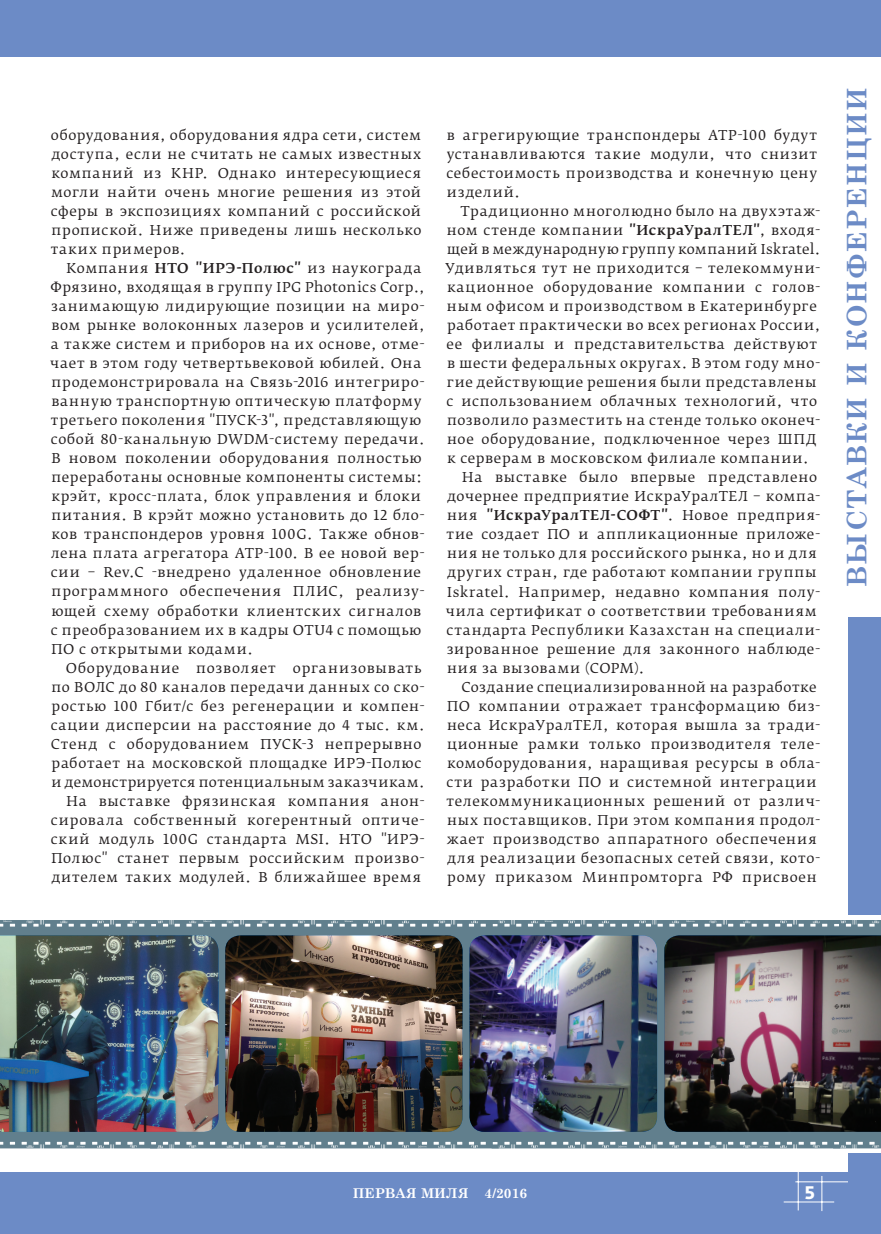
<style>
.page{position:relative;width:881px;height:1234px;background:#fff}
.page>*{position:absolute;margin:0;border:0;box-sizing:border-box;transform-origin:0 0}
.t1{font:700 27px "Century Schoolbook";letter-spacing:.05em;color:#6c8bc6}
.t2{font:700 18px "Fedra Sans Pro";color:#fff}
.t3{font:13.5px/19px "Fedra Serif B Pro";letter-spacing:.05em;color:#231f20;text-align:justify}
.t4{font:13.5px "Fedra Serif B Pro";letter-spacing:.025em;color:#231f20}
.t5{font:500 13.5px "Fedra Serif B Pro";letter-spacing:.05em;color:#231f20}
.t6{font:700 13.5px "Century Schoolbook";color:#fff}
.s1{font-weight:500}
.s2{font-weight:400}
</style>
<div class="page">
<div style="left:0;top:0;width:880px;height:57px;background:#6c8bc6"></div>
<div style="left:0;top:1172px;width:880px;height:61px;background:#6c8bc6"></div>
<hr style="left:783px;top:1201px;width:50px;height:1px;background:#fff">
<hr style="left:797px;top:1171px;width:1px;height:39px;background:#fff">
<hr style="left:821px;top:1175px;width:1px;height:35px;background:#fff">
<hr style="left:795px;top:1181px;width:85px;height:1px;background:#fff">
<div style="left:847px;top:0;width:33px;height:1233px;background:#6c8bc6"></div>
<div style="left:846px;top:57px;width:34px;height:560px;background:#fff"></div>
<div style="left:801px;top:915px;width:79px;height:237px;background:linear-gradient(to right,#fff,#fff)"></div>
<svg style="left:0;top:1140px;width:880px;height:8px;background:#7f97a2"></svg>
<svg style="left:0;top:919px;width:880px;height:7px"></svg>
<div style="left:0;top:926px;width:880px;height:214px;background:#617f8d"></div>
<img style="left:469px;top:935px;width:187px;height:196px">
<img style="left:225px;top:935px;width:237px;height:196px">
<img style="left:664px;top:935px;width:216px;height:196px">
<img style="left:0;top:935px;width:218px;height:196px">
<p class="t3" style="left:51px;top:125px;width:372px">оборудования, оборудования ядра сети, систем доступа, если не считать не самых известных компаний из КНР. Однако интересующиеся могли найти очень многие решения из этой сферы в экспозициях компаний с российской пропиской. Ниже приведены лишь несколько таких примеров.</p>
<p class="t3" style="left:66px;top:258px;width:356px">Компания <span class="s1">НТО "ИРЭ-Полюс"</span> из наукограда</p>
<p class="t3" style="left:51px;top:277px;width:375px">Фрязино, входящая в группу IPG Photonics Corp.,</p>
<p class="t3" style="left:51px;top:296px;width:375px">занимающую лидирующие позиции на миро-</p>
<p class="t3" style="left:51px;top:315px;width:375px">вом рынке волоконных лазеров и усилителей,</p>
<p class="t3" style="left:51px;top:334px;width:375px">а также систем и приборов на их основе, отме-</p>
<p class="t3" style="left:50px;top:354px;width:372px">чает в этом году четвертьвековой юбилей. Она</p>
<p class="t3" style="left:51px;top:373px;width:375px">продемонстрировала на Связь-2016 интегриро-</p>
<p class="t3" style="left:51px;top:392px;width:371px">ванную транспортную оптическую платформу</p>
<p class="t3" style="left:51px;top:411px;width:372px">третьего поколения "ПУСК-3", представляющую</p>
<p class="t3" style="left:51px;top:430px;width:375px">собой 80-канальную DWDM-систему передачи.</p>
<p class="t3" style="left:51px;top:449px;width:371px">В новом поколении оборудования полностью</p>
<p class="t3" style="left:51px;top:468px;width:372px">переработаны основные компоненты системы:</p>
<p class="t3" style="left:51px;top:487px;width:371px">крэйт, кросс-плата, блок управления и блоки</p>
<p class="t3" style="left:51px;top:506px;width:375px">питания. В крэйт можно установить до 12 бло-</p>
<p class="t3" style="left:51px;top:525px;width:375px">ков транспондеров уровня 100G. Также обнов-</p>
<p class="t3" style="left:51px;top:544px;width:375px">лена плата агрегатора ATP-100. В ее новой вер-</p>
<p class="t3" style="left:51px;top:563px;width:371px">сии – Rev.С -внедрено удаленное обновление</p>
<p class="t3" style="left:51px;top:582px;width:375px">программного обеспечения ПЛИС, реализу-</p>
<p class="t3" style="left:51px;top:601px;width:371px">ющей схему обработки клиентских сигналов</p>
<p class="t3" style="left:51px;top:620px;width:372px">с преобразованием их в кадры OTU4 с помощью</p>
<p class="t3" style="left:51px;top:639px;width:203px">ПО с открытыми кодами.</p>
<p class="t3" style="left:66px;top:658px;width:115px">Оборудование</p>
<p class="t3" style="left:196px;top:658px;width:81px">позволяет</p>
<p class="t3" style="left:51px;top:658px;width:375px;text-align:right">организовывать<br>по ВОЛС до 80 каналов передачи данных со ско&shy;ростью 100 Гбит/с без регенерации и компен&shy;сации дисперсии на расстояние до 4 тыс. км.<br>Стенд с оборудованием ПУСК-3 непрерывно работает на московской площадке ИРЭ-Полюс и демонстрируется потенциальным заказчикам.<br>На выставке фрязинская компания анон&shy;сировала собственный когерентный оптиче&shy;ский модуль 100G стандарта MSI. НТО "ИРЭ-Полюс" станет первым российским произво&shy;дителем таких модулей. В ближайшее время</p>
<p class="t3" style="left:446px;top:125px;width:372px">в агрегирующие транспондеры ATP-100 будут устанавливаются такие модули, что снизит себестоимость производства и конечную цену изделий.</p>
<p class="t3" style="left:460px;top:201px;width:361px">Традиционно многолюдно было на двухэтаж-</p>
<p class="t3" style="left:447px;top:220px;width:375px">ном стенде компании <span class="s1">"ИскраУралТЕЛ"</span>, входя-</p>
<p class="t4" style="left:446px;top:241px;width:375px">щей в международную группу компаний Iskratel.</p>
<p class="t3" style="left:445px;top:258px;width:376px">Удивляться тут не приходится – телекоммуни-</p>
<p class="t3" style="left:447px;top:277px;width:375px">кационное оборудование компании с голов-</p>
<p class="t3" style="left:447px;top:296px;width:371px">ным офисом и производством в Екатеринбурге</p>
<p class="t3" style="left:447px;top:316px;width:374px">работает практически во всех регионах России,</p>
<p class="t3" style="left:446px;top:335px;width:372px">ее филиалы и представительства действуют</p>
<p class="t3" style="left:447px;top:354px;width:375px">в шести федеральных округах. В этом году мно-</p>
<p class="t3" style="left:447px;top:373px;width:371px">гие действующие решения были представлены</p>
<p class="t3" style="left:446px;top:392px;width:372px">с использованием облачных технологий, что</p>
<p class="t3" style="left:447px;top:411px;width:375px">позволило разместить на стенде только оконеч-</p>
<p class="t3" style="left:447px;top:430px;width:371px">ное оборудование, подключенное через ШПД</p>
<p class="t3" style="left:447px;top:449px;width:363px">к серверам в московском филиале компании.</p>
<p class="t3" style="left:462px;top:468px;width:356px">На выставке было впервые представлено</p>
<p class="t3" style="left:447px;top:487px;width:374px">дочернее предприятие ИскраУралТЕЛ – компа-</p>
<p class="t5" style="left:447px;top:507px;width:375px"><span class="s2">ния</span> "ИскраУралТЕЛ-СОФТ"<span class="s2">. Новое предприя-</span></p>
<p class="t3" style="left:446px;top:525px;width:375px">тие создает ПО и аппликационные приложе-</p>
<p class="t3" style="left:447px;top:544px;width:371px">ния не только для российского рынка, но и для</p>
<p class="t3" style="left:447px;top:563px;width:371px">других стран, где работают компании группы</p>
<p class="t3" style="left:447px;top:582px;width:374px">Iskratel. Например, недавно компания полу-</p>
<p class="t3" style="left:445px;top:601px;width:372px">чила сертификат о соответствии требованиям</p>
<p class="t3" style="left:446px;top:620px;width:375px">стандарта Республики Казахстан на специали-</p>
<p class="t3" style="left:446px;top:639px;width:375px">зированное решение для законного наблюде-</p>
<p class="t3" style="left:447px;top:658px;width:199px">ния за вызовами (СОРМ).</p>
<p class="t3" style="left:461px;top:677px;width:356px">Создание специализированной на разработке</p>
<p class="t3" style="left:447px;top:696px;width:374px">ПО компании отражает трансформацию биз-</p>
<p class="t3" style="left:447px;top:715px;width:375px">неса ИскраУралТЕЛ, которая вышла за тради-</p>
<p class="t3" style="left:447px;top:734px;width:375px">ционные рамки только производителя теле-</p>
<p class="t3" style="left:447px;top:753px;width:375px">комоборудования, наращивая ресурсы в обла-</p>
<p class="t3" style="left:446px;top:772px;width:371px">сти разработки ПО и системной интеграции</p>
<p class="t3" style="left:446px;top:791px;width:375px">телекоммуникационных решений от различ-</p>
<p class="t3" style="left:447px;top:810px;width:375px">ных поставщиков. При этом компания продол-</p>
<p class="t3" style="left:447px;top:829px;width:371px">жает производство аппаратного обеспечения</p>
<p class="t3" style="left:447px;top:848px;width:374px">для реализации безопасных сетей связи, кото-</p>
<p class="t3" style="left:447px;top:867px;width:371px">рому приказом Минпромторга РФ присвоен</p>
<h1 class="t1" style="left:835px;top:586px;width:501px;rotate:-90deg">ВЫСТАВКИ И КОНФЕРЕНЦИИ</h1>
<p class="t6" style="left:352px;top:1181px;width:176px">ПЕРВАЯ МИЛЯ 4/2016</p>
<h2 class="t2" style="left:804px;top:1180px;width:12px">5</h2>
</div>
